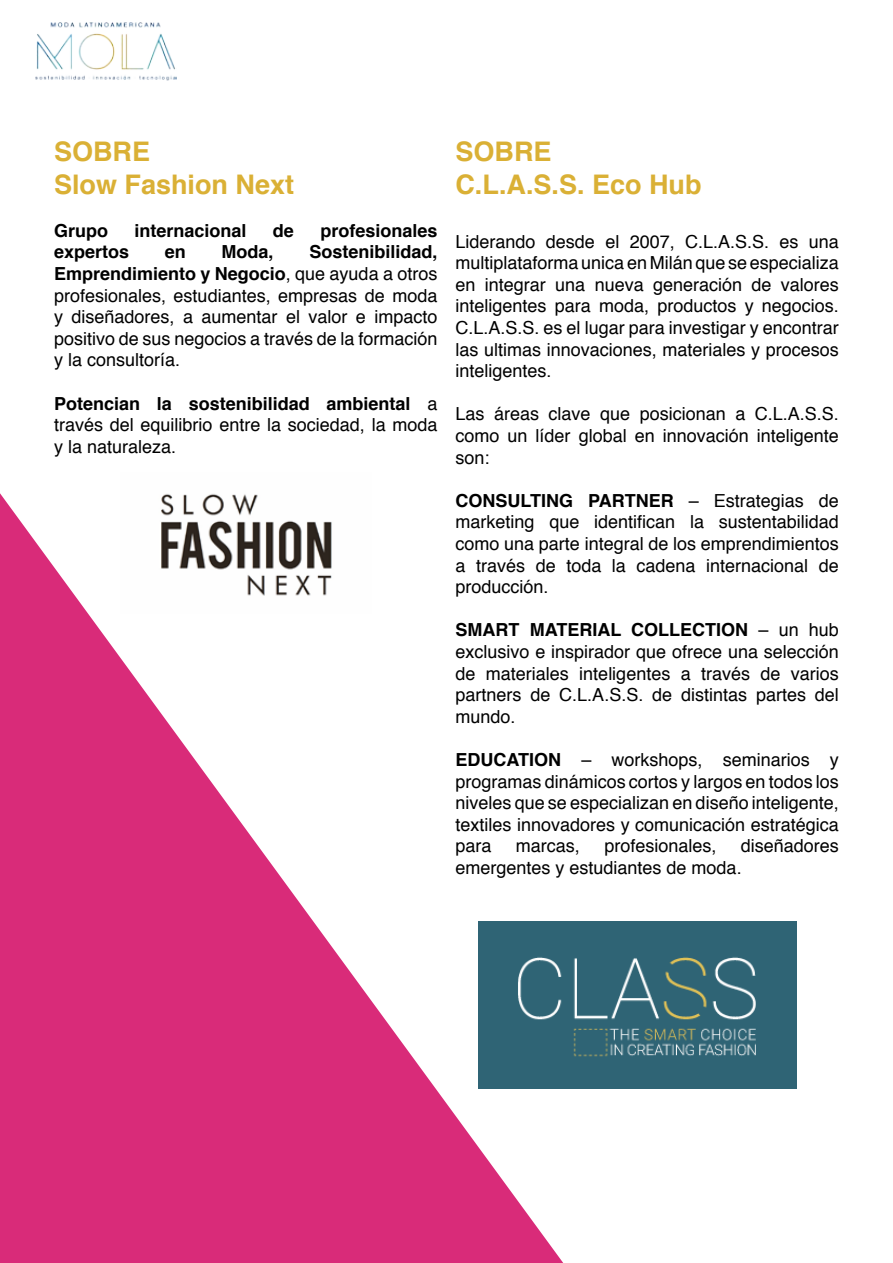
<style>
.page{position:relative;width:893px;height:1263px;background:#fff}
.page>*{position:absolute;margin:0;border:0;box-sizing:border-box;transform-origin:0 0}
.t1{font:700 27px/32.4px "Helvetica";color:#dab035}
.t2{font:18px/21.6px "Helvetica";color:#000;text-align:justify}
.t3{font:700 18px "Helvetica";color:#000}
.s1{font-weight:700}
</style>
<div class="page">
<img style="left:35px;top:22px;width:141px;height:59px">
<svg style="left:0;top:493px;width:563px;height:770px;fill:#d92b79"></svg>
<img style="left:120px;top:493px;width:251px;height:120px">
<img style="left:478px;top:922px;width:319px;height:167px">
<h1 class="t1" style="left:54px;top:136px;width:242px">SOBRE<br>Slow Fashion Next</h1>
<p class="t3" style="left:54px;top:216px;width:55px">Grupo</p>
<p class="t3" style="left:134px;top:216px;width:114px">internacional</p>
<p class="t3" style="left:273px;top:216px;width:23px">de</p>
<p class="t3" style="left:320px;top:216px;width:119px">profesionales</p>
<p class="t3" style="left:54px;top:237px;width:77px">expertos</p>
<p class="t3" style="left:165px;top:237px;width:23px">en</p>
<p class="t3" style="left:222px;top:237px;width:54px">Moda,</p>
<p class="t2" style="left:54px;top:242px;width:385px;text-indent:255px"><span class="s1">Sostenibilidad, Emprendimiento y Negocio</span>, que ayuda a otros profesionales, estudiantes, empresas de moda y diseñadores, a aumentar el valor e impacto positivo de sus negocios a través de la formación y la consultoría.</p>
<p class="t2" style="left:54px;top:393px;width:385px"><span class="s1">Potencian la sostenibilidad ambiental</span> a través del equilibrio entre la sociedad, la moda y la naturaleza.</p>
<h1 class="t1" style="left:455px;top:136px;width:248px">SOBRE<br>C.L.A.S.S. Eco Hub</h1>
<p class="t2" style="left:455px;top:231px;width:385px">Liderando desde el 2007, C.L.A.S.S. es una multiplataforma unica en Milán que se especializa en integrar una nueva generación de valores inteligentes para moda, productos y negocios.<br>C.L.A.S.S. es el lugar para investigar y encontrar las ultimas innovaciones, materiales y procesos inteligentes.</p>
<p class="t2" style="left:455px;top:404px;width:385px">Las áreas clave que posicionan a C.L.A.S.S. como un líder global en innovación inteligente son:</p>
<p class="t2" style="left:455px;top:490px;width:385px"><span class="s1">CONSULTING PARTNER</span> – Estrategias de marketing que identifican la sustentabilidad como una parte integral de los emprendimientos a través de toda la cadena internacional de producción.</p>
<p class="t2" style="left:455px;top:620px;width:385px"><span class="s1">SMART MATERIAL COLLECTION</span> – un hub exclusivo e inspirador que ofrece una selección de materiales inteligentes a través de varios partners de C.L.A.S.S. de distintas partes del mundo.</p>
<p class="t2" style="left:455px;top:749px;width:385px"><span class="s1">EDUCATION</span> – workshops, seminarios y programas dinámicos cortos y largos en todos los niveles que se especializan en diseño inteligente, textiles innovadores y comunicación estratégica para</p>
<p class="t2" style="left:516px;top:836px;width:66px">marcas,</p>
<p class="t2" style="left:604px;top:836px;width:114px">profesionales,</p>
<p class="t2" style="left:455px;top:836px;width:385px;text-indent:285px">diseñadores emergentes y estudiantes de moda.</p>
</div>
